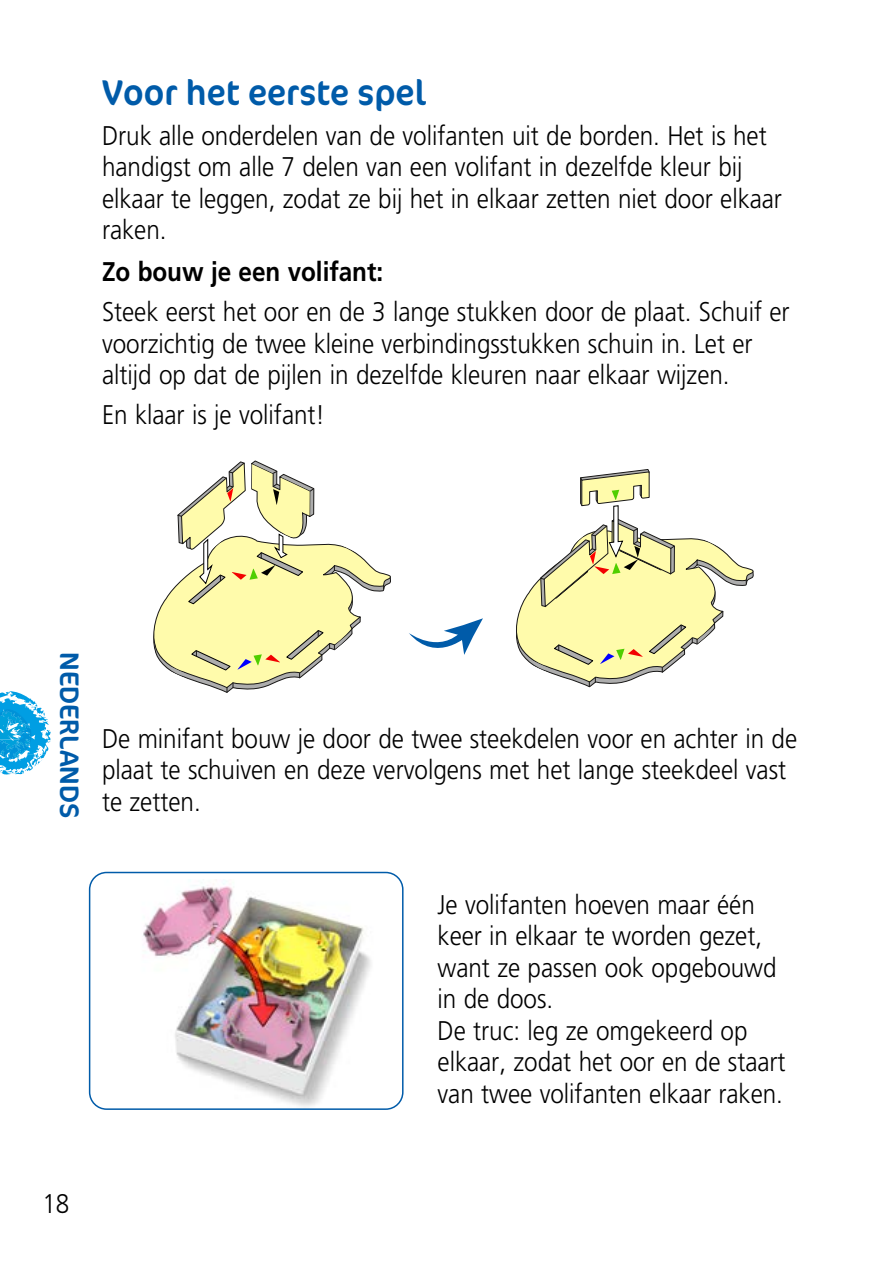
<style>
.page{position:relative;width:893px;height:1263px;background:#fff}
.page>*{position:absolute;margin:0;border:0;box-sizing:border-box;transform-origin:0 0}
.t1{font:36px "Cocon";color:#005ba9;scale:.95 1}
.t2{font:300 27px/31.5px "Frutiger LT";color:#000;scale:.9 1}
.t3{font:700 27px "Frutiger LT";color:#000;scale:.9 1}
.t4{font:27px "Cocon";color:#005ba9}
</style>
<div class="page">
<svg style="left:0;top:691px;width:51px;height:84px"></svg>
<svg style="left:153px;top:460px;width:238px;height:233px"></svg>
<svg style="left:516px;top:469px;width:238px;height:218px"></svg>
<svg style="left:409px;top:618px;width:74px;height:37px"></svg>
<img style="left:143px;top:881px;width:228px;height:226px">
<div style="left:89px;top:872px;width:315px;height:238px;border:2px solid #005ba9;border-radius:17px"></div>
<h1 class="t1" style="left:102px;top:71px;width:342px">Voor het eerste spel</h1>
<p class="t2" style="left:102px;top:120px;width:757px">Druk alle onderdelen van de volifanten uit de borden. Het is het handigst om alle 7 delen van een volifant in dezelfde kleur bij elkaar te leggen, zodat ze bij het in elkaar zetten niet door elkaar raken.</p>
<p class="t3" style="left:102px;top:256px;width:314px">Zo bouw je een volifant:</p>
<p class="t2" style="left:102px;top:296px;width:765px">Steek eerst het oor en de 3 lange stukken door de plaat. Schuif er voorzichtig de twee kleine verbindingsstukken schuin in. Let er altijd op dat de pijlen in dezelfde kleuren naar elkaar wijzen.</p>
<p class="t2" style="left:102px;top:399px;width:249px">En klaar is je volifant!</p>
<p class="t4" style="left:85px;top:652px;width:168px;rotate:90deg">NEDERLANDS</p>
<p class="t2" style="left:102px;top:723px;width:774px">De minifant bouw je door de twee steekdelen voor en achter in de plaat te schuiven en deze vervolgens met het lange steekdeel vast te zetten.</p>
<p class="t2" style="left:438px;top:889px;width:388px">Je volifanten hoeven maar één keer in elkaar te worden gezet, want ze passen ook opgebouwd in de doos.<br>De truc: leg ze omgekeerd op elkaar, zodat het oor en de staart van twee volifanten elkaar raken.</p>
<p class="t2" style="left:43px;top:1188px;width:31px">18</p>
</div>
